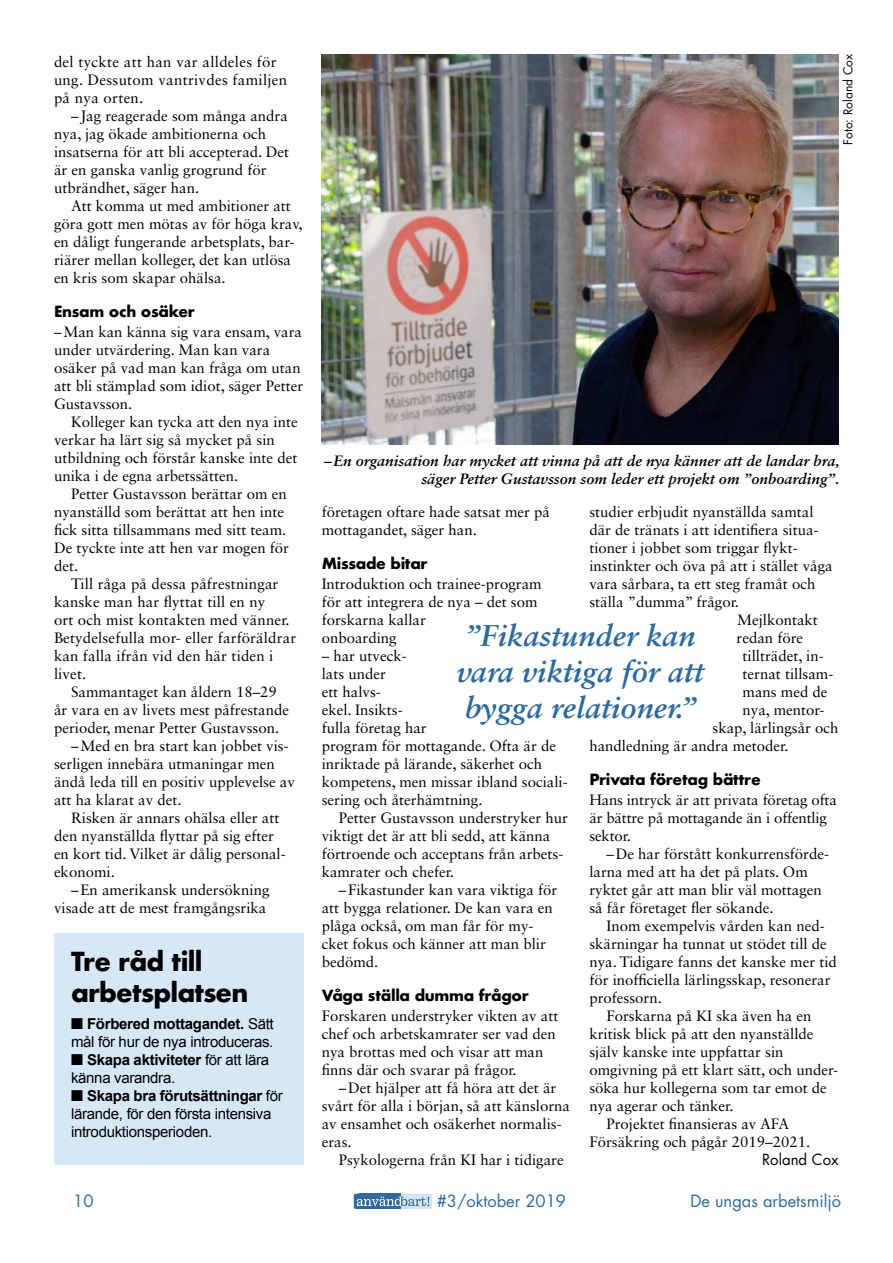
<style>
.page{position:relative;width:893px;height:1263px;background:#fff}
.page>*{position:absolute;margin:0;border:0;box-sizing:border-box;transform-origin:0 0}
.t1{font:italic 700 30px/36px "Sabon LT Std";color:#2b6ba2}
.t2{font:700 25.5px/30.6px "Futura";letter-spacing:-.03em;color:#000}
.t3{font:16.5px "Futura";color:#2b6ba2}
.t4{font:15px/18px "Sabon LT Std";color:#000}
.t5{font:15px/18px "Arial";letter-spacing:-.02em;color:#000}
.t6{font:italic 700 15px/18px "Sabon LT Std";color:#000;text-align:right}
.t7{font:15px/18px "Sabon LT Std";letter-spacing:.02em;color:#000}
.t8{font:700 15px "Futura";letter-spacing:-.02em;color:#000}
.t9{font:15px "Futura";color:#000}
.t10{font:12px "Futura";color:#000}
.s1{font-weight:700}
</style>
<div class="page">
<div style="left:388px;top:1194px;width:44px;height:15px;background:#d5e5f4;border-radius:2px"></div>
<svg style="left:354px;top:1194px;width:75px;height:15px"></svg>
<div style="left:54px;top:933px;width:250px;height:232px;background:#d6e7f7"></div>
<img style="left:322px;top:54px;width:517px;height:391px">
<p class="t7" style="left:54px;top:52px;width:235px">del tyckte att han var alldeles för ung. Dessutom vantrivdes familjen på nya orten.</p>
<p class="t4" style="left:54px;top:106px;width:237px;text-indent:17px">– Jag reagerade som många andra nya, jag ökade ambitionerna och insatserna för att bli accepterad. Det är en ganska vanlig grogrund för utbrändhet, säger han.</p>
<p class="t4" style="left:54px;top:196px;width:250px;text-indent:17px">Att komma ut med ambitioner att göra gott men mötas av för höga krav, en dåligt fungerande arbetsplats, bar&shy;riärer mellan kolleger, det kan utlösa en kris som skapar ohälsa.</p>
<p class="t8" style="left:54px;top:300px;width:142px">Ensam och osäker</p>
<p class="t4" style="left:54px;top:322px;width:251px">–Man kan känna sig vara ensam, vara under utvärdering. Man kan vara osäker på vad man kan fråga om utan att bli stämplad som idiot, säger Petter<br>Gustavsson.</p>
<p class="t4" style="left:54px;top:412px;width:245px;text-indent:17px">Kolleger kan tycka att den nya inte verkar ha lärt sig så mycket på sin utbildning och förstår kanske inte det unika i de egna arbetssätten.</p>
<p class="t4" style="left:54px;top:484px;width:236px;text-indent:17px">Petter Gustavsson berättar om en nyanställd som berättat att hen inte fick sitta tillsammans med sitt team.<br>De tyckte inte att hen var mogen för det.</p>
<p class="t4" style="left:54px;top:574px;width:244px;text-indent:17px">Till råga på dessa påfrestningar kanske man har flyttat till en ny<br>ort och mist kontakten med vänner.<br>Betydelsefulla mor- eller farföräldrar kan falla ifrån vid den här tiden i livet.</p>
<p class="t4" style="left:71px;top:682px;width:207px">Sammantaget kan åldern 18–29</p>
<p class="t4" style="left:54px;top:700px;width:236px">år vara en av livets mest påfrestande</p>
<p class="t4" style="left:54px;top:718px;width:227px">perioder, menar Petter Gustavsson.</p>
<p class="t4" style="left:71px;top:736px;width:219px">–Med en bra start kan jobbet vis-</p>
<p class="t4" style="left:54px;top:754px;width:222px">serligen innebära utmaningar men</p>
<p class="t4" style="left:54px;top:772px;width:242px">ändå leda till en positiv upplevelse av</p>
<p class="t4" style="left:54px;top:790px;width:129px">att ha klarat av det.</p>
<p class="t4" style="left:71px;top:808px;width:210px">Risken är annars ohälsa eller att</p>
<p class="t4" style="left:54px;top:826px;width:222px">den nyanställda flyttar på sig efter</p>
<p class="t4" style="left:54px;top:844px;width:232px">en kort tid. Vilket är dålig personal-</p>
<p class="t4" style="left:54px;top:862px;width:62px">ekonomi.</p>
<p class="t4" style="left:71px;top:880px;width:200px">–En amerikansk undersökning</p>
<p class="t4" style="left:54px;top:898px;width:214px">visade att de mest framgångsrika</p>
<h2 class="t2" style="left:71px;top:946px;width:179px">Tre råd till arbetsplatsen</h2>
<p class="t5" style="left:71px;top:1014px;width:204px">■ <span class="s1">Förbered mottagandet.</span> Sätt mål för hur de nya introduceras.</p>
<p class="t5" style="left:71px;top:1050px;width:200px">■ <span class="s1">Skapa aktiviteter</span> för att lära känna varandra.</p>
<p class="t5" style="left:71px;top:1086px;width:213px">■ <span class="s1">Skapa bra förutsättningar</span> för lärande, för den första intensiva introduktionsperioden.</p>
<p class="t10" style="left:840px;top:145px;width:92px;rotate:-90deg">Foto: Roland Cox</p>
<p class="t6" style="left:324px;top:452px;width:517px">–En organisation har mycket att vinna på att de nya känner att de landar bra, säger Petter Gustavsson som leder ett projekt om ”onboarding”.</p>
<p class="t4" style="left:589px;top:502px;width:226px">studier erbjudit nyanställda samtal</p>
<p class="t4" style="left:589px;top:520px;width:229px">där de tränats i att identifiera situa-</p>
<p class="t4" style="left:589px;top:538px;width:209px">tioner i jobbet som triggar flykt-</p>
<p class="t4" style="left:589px;top:556px;width:245px">instinkter och öva på att i stället våga</p>
<p class="t4" style="left:589px;top:574px;width:228px">vara sårbara, ta ett steg framåt och</p>
<p class="t4" style="left:589px;top:592px;width:151px">ställa ”dumma” frågor.</p>
<p class="t4" style="left:737px;top:610px;width:82px">Mejlkontakt</p>
<p class="t4" style="left:737px;top:628px;width:68px">redan före</p>
<p class="t4" style="left:743px;top:646px;width:83px">tillträdet, in-</p>
<p class="t4" style="left:743px;top:664px;width:92px">ternat tillsam-</p>
<p class="t4" style="left:743px;top:682px;width:86px">mans med de</p>
<p class="t4" style="left:743px;top:700px;width:83px">nya, mentor-</p>
<p class="t4" style="left:713px;top:718px;width:127px">skap, lärlingsår och</p>
<p class="t4" style="left:589px;top:736px;width:201px">handledning är andra metoder.</p>
<p class="t8" style="left:589px;top:768px;width:173px">Privata företag bättre</p>
<p class="t4" style="left:589px;top:790px;width:249px">Hans intryck är att privata företag ofta är bättre på mottagande än i offentlig sektor.</p>
<p class="t4" style="left:589px;top:844px;width:241px;text-indent:17px">–De har förstått konkurrensförde&shy;larna med att ha det på plats. Om ryktet går att man blir väl mottagen så får företaget fler sökande.</p>
<p class="t4" style="left:606px;top:916px;width:220px">Inom exempelvis vården kan ned-</p>
<p class="t4" style="left:589px;top:934px;width:239px">skärningar ha tunnat ut stödet till de</p>
<p class="t4" style="left:589px;top:952px;width:249px">nya. Tidigare fanns det kanske mer tid</p>
<p class="t4" style="left:589px;top:970px;width:243px">för inofficiella lärlingsskap, resonerar</p>
<p class="t4" style="left:589px;top:988px;width:74px">professorn.</p>
<p class="t4" style="left:606px;top:1006px;width:207px">Forskarna på KI ska även ha en</p>
<p class="t4" style="left:589px;top:1024px;width:226px">kritisk blick på att den nyanställde</p>
<p class="t4" style="left:589px;top:1042px;width:196px">själv kanske inte uppfattar sin</p>
<p class="t4" style="left:589px;top:1060px;width:250px">omgivning på ett klart sätt, och under-</p>
<p class="t4" style="left:589px;top:1078px;width:239px">söka hur kollegerna som tar emot de</p>
<p class="t4" style="left:589px;top:1096px;width:146px">nya agerar och tänker.</p>
<p class="t4" style="left:606px;top:1114px;width:184px">Projektet finansieras av AFA</p>
<p class="t4" style="left:589px;top:1132px;width:222px">Försäkring och pågår 2019–2021.</p>
<p class="t9" style="left:762px;top:1149px;width:78px">Roland Cox</p>
<p class="t4" style="left:322px;top:502px;width:230px">företagen oftare hade satsat mer på mottagandet, säger han.</p>
<p class="t8" style="left:322px;top:552px;width:107px">Missade bitar</p>
<p class="t4" style="left:322px;top:574px;width:222px">Introduktion och trainee-program för att integrera de nya – det som forskarna kallar<br>onboarding</p>
<p class="t4" style="left:322px;top:646px;width:248px">– har utveck-<br>lats under<br>ett halvs-<br>ekel. Insikts-<br>fulla företag har<br>program för mottagande. Ofta är de inriktade på lärande, säkerhet och kompetens, men missar ibland sociali&shy;sering och återhämtning.</p>
<p class="t4" style="left:322px;top:808px;width:248px;text-indent:17px">Petter Gustavsson understryker hur viktigt det är att bli sedd, att känna förtroende och acceptans från arbets&shy;kamrater och chefer.</p>
<p class="t4" style="left:322px;top:880px;width:237px;text-indent:17px">–Fikastunder kan vara viktiga för att bygga relationer. De kan vara en plåga också, om man får för my&shy;cket fokus och känner att man blir bedömd.</p>
<p class="t8" style="left:322px;top:984px;width:208px">Våga ställa dumma frågor</p>
<p class="t4" style="left:322px;top:1006px;width:238px">Forskaren understryker vikten av att chef och arbetskamrater ser vad den nya brottas med och visar att man finns där och svarar på frågor.</p>
<p class="t4" style="left:322px;top:1078px;width:250px;text-indent:17px">–Det hjälper att få höra att det är svårt för alla i början, så att känslorna av ensamhet och osäkerhet normalis&shy;eras.</p>
<p class="t4" style="left:339px;top:1150px;width:227px">Psykologerna från KI har i tidigare</p>
<h1 class="t1" style="left:457px;top:617px;width:249px">”Fikastunder kan vara viktiga för att bygga relationer.”</h1>
<p class="t3" style="left:73px;top:1189px;width:22px">10</p>
<p class="t3" style="left:437px;top:1189px;width:131px">#3/oktober 2019</p>
<p class="t3" style="left:690px;top:1189px;width:152px">De ungas arbetsmiljö</p>
</div>
